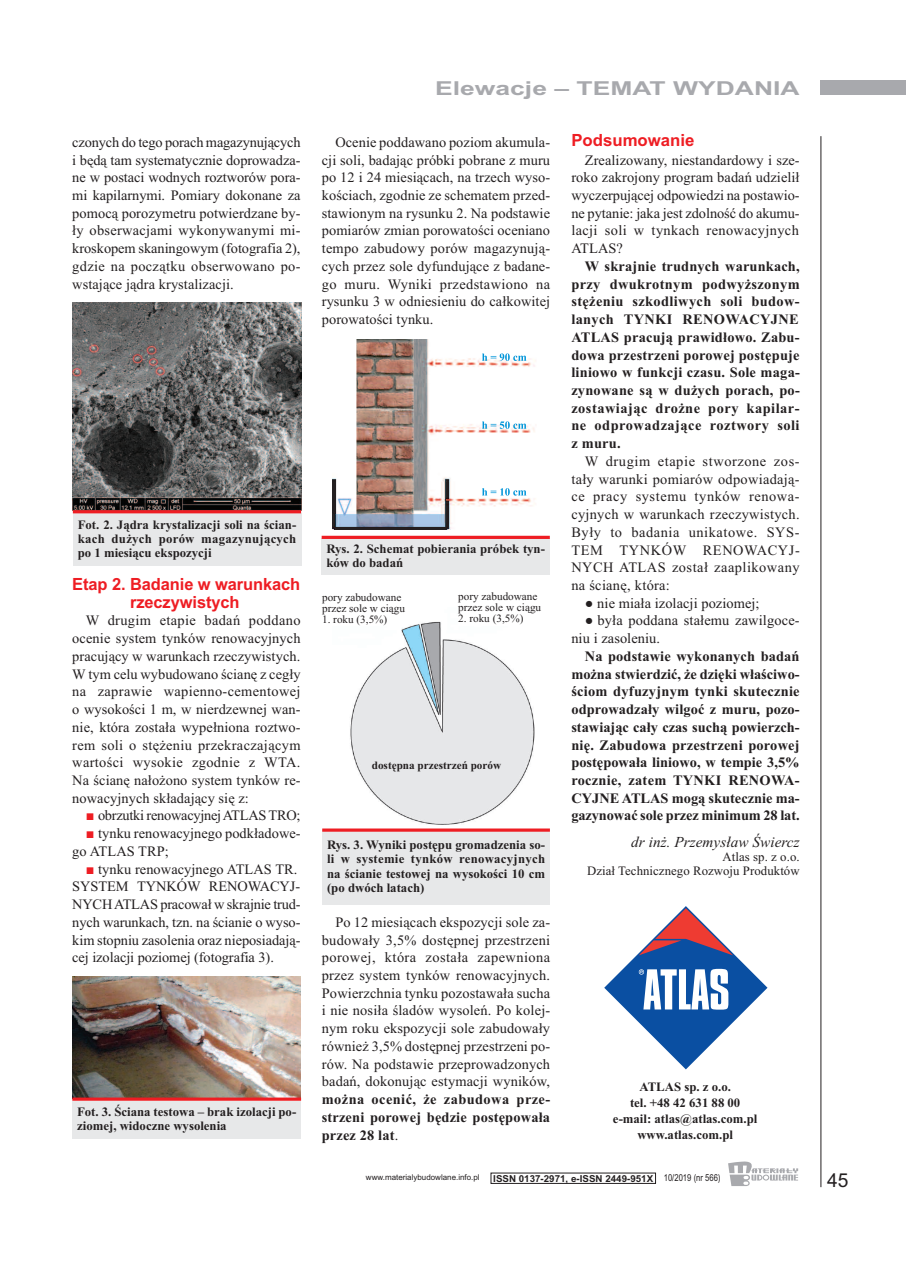
<style>
.page{position:relative;width:906px;height:1268px;background:#fff}
.page>*{position:absolute;margin:0;border:0;box-sizing:border-box;transform-origin:0 0}
.t1{font:700 19.2px "Arial";color:#a8a9ad;scale:1.38 1}
.t2{font:19.2px "Arial";color:#231f20}
.t3{font:700 16.8px/17.7px "Arial";letter-spacing:-.005em;color:#ee1d23;text-align:center}
.t4{font:italic 15.15px "Times New Roman";letter-spacing:.005em;color:#231f20}
.t5{font:14.4px/17.7px "Times New Roman";letter-spacing:.005em;color:#231f20;text-align:justify}
.t6{font:700 14.4px/17.7px "Times New Roman";letter-spacing:.01em;color:#231f20;text-align:justify}
.t7{font:14.4px "Times New Roman";letter-spacing:-.02em;color:#231f20}
.t8{font:700 12.75px/14.4px "Times New Roman";color:#231f20;text-align:justify}
.t9{font:12.75px/14.4px "Times New Roman";letter-spacing:.005em;color:#231f20;text-align:right}
.t10{font:11.25px/11.2px "Times New Roman";color:#231f20}
.t11{font:700 11.25px "Times New Roman";color:#231f20}
.t12{font:700 9.6px "Arial";color:#231f20}
.t13{font:7.95px "Arial";color:#231f20}
.s1{color:#ee1d23}
.s2{font-weight:400}
</style>
<div class="page">
<div style="left:821px;top:81px;width:85px;height:14px;background:#a8a9ad"></div>
<hr style="left:820px;top:136px;width:1px;height:1050px;background:#231f20">
<svg style="left:728px;top:1161px;width:70px;height:24px"></svg>
<img style="left:72px;top:302px;width:229px;height:208px">
<div style="left:73px;top:513px;width:228px;height:52px;background:#e7e8e9"></div>
<hr style="left:73px;top:510px;width:228px;height:3px;background:#ee1d23">
<img style="left:72px;top:976px;width:228px;height:121px">
<div style="left:72px;top:1100px;width:229px;height:38px;background:#e7e8e9"></div>
<hr style="left:72px;top:1097px;width:229px;height:3px;background:#ee1d23">
<img style="left:332px;top:340px;width:204px;height:189px">
<svg style="left:482px;top:353px;width:44px;height:8px"></svg>
<svg style="left:482px;top:421px;width:44px;height:8px"></svg>
<svg style="left:482px;top:488px;width:44px;height:7px"></svg>
<div style="left:322px;top:538px;width:228px;height:36px;background:#e7e8e9"></div>
<svg style="left:322px;top:535px;width:228px;height:4px"></svg>
<img style="left:350px;top:621px;width:185px;height:202px">
<div style="left:322px;top:830px;width:228px;height:74px;background:#e7e8e9"></div>
<hr style="left:322px;top:828px;width:228px;height:3px;background:#ee1d23">
<svg style="left:604px;top:906px;width:163px;height:163px"></svg>
<div style="left:322px;top:592px;width:85px;height:34px;background:#fff"></div>
<div style="left:458px;top:592px;width:92px;height:33px;background:#fff"></div>
<p class="t5" style="left:72px;top:133px;width:230px">czonych do tego porach magazynujących i będą tam systematycznie doprowadza&shy;ne w postaci wodnych roztworów pora&shy;mi kapilarnymi. Pomiary dokonane za pomocą porozymetru potwierdzane by&shy;ły obserwacjami wykonywanymi mi&shy;kroskopem skaningowym (fotografia 2), gdzie na początku obserwowano po&shy;wstające jądra krystalizacji.</p>
<p class="t8" style="left:78px;top:517px;width:220px">Fot. 2. Jądra krystalizacji soli na ścian&shy;kach dużych porów magazynujących po 1 miesiącu ekspozycji</p>
<p class="t3" style="left:72px;top:575px;width:229px">Etap 2. Badanie w warunkach rzeczywistych</p>
<p class="t5" style="left:72px;top:611px;width:230px;text-indent:14px">W drugim etapie badań poddano ocenie system tynków renowacyjnych pracujący w warunkach rzeczywistych.<br>W tym celu wybudowano ścianę z cegły na zaprawie wapienno-cementowej o wysokości 1 m, w nierdzewnej wan&shy;nie, która została wypełniona roztwo&shy;rem soli o stężeniu przekraczającym wartości wysokie zgodnie z WTA.<br>Na ścianę nałożono system tynków re&shy;nowacyjnych składający się z:</p>
<p class="t7" style="left:86px;top:806px;width:216px"><span class="s1">■</span> obrzutki renowacyjnejATLAS TRO;</p>
<p class="t5" style="left:72px;top:824px;width:230px;text-indent:14px"><span class="s1">■</span> tynku renowacyjnego podkładowe&shy;go ATLAS TRP;</p>
<p class="t5" style="left:72px;top:859px;width:230px;text-align:left;text-indent:14px"><span class="s1">■</span> tynku renowacyjnego ATLAS TR.<br>SYSTEM TYNKÓW RENOWACYJ-NYCHATLAS pracował w skrajnie trud&shy;nych warunkach, tzn. na ścianie o wyso&shy;kim stopniu zasolenia oraz nieposiadają&shy;cej izolacji poziomej (fotografia 3).</p>
<p class="t8" style="left:77px;top:1104px;width:221px">Fot. 3. Ściana testowa – brak izolacji po&shy;ziomej, widoczne wysolenia</p>
<h1 class="t1" style="left:435px;top:77px;width:266px">Elewacje – TEMAT WYDANIA</h1>
<p class="t5" style="left:322px;top:133px;width:230px;text-indent:14px">Ocenie poddawano poziom akumula&shy;cji soli, badając próbki pobrane z muru po 12 i 24 miesiącach, na trzech wyso&shy;kościach, zgodnie ze schematem przed&shy;stawionym na rysunku 2. Na podstawie pomiarów zmian porowatości oceniano tempo zabudowy porów magazynują&shy;cych przez sole dyfundujące z badane&shy;go muru. Wyniki przedstawiono na rysunku 3 w odniesieniu do całkowitej porowatości tynku.</p>
<p class="t8" style="left:326px;top:541px;width:220px">Rys. 2. Schemat pobierania próbek tyn&shy;ków do badań</p>
<p class="t10" style="left:322px;top:591px;width:84px">pory zabudowane przez sole w ciągu</p>
<p class="t10" style="left:322px;top:613px;width:67px">1. roku (3,5%)</p>
<p class="t10" style="left:458px;top:590px;width:84px">pory zabudowane przez sole w ciągu</p>
<p class="t10" style="left:458px;top:612px;width:67px">2. roku (3,5%)</p>
<p class="t11" style="left:372px;top:758px;width:131px">dostępna przestrzeń porów</p>
<p class="t8" style="left:327px;top:837px;width:220px">Rys. 3. Wyniki postępu gromadzenia so&shy;li w systemie tynków renowacyjnych na ścianie testowej na wysokości 10 cm (po dwóch latach)</p>
<p class="t5" style="left:322px;top:912px;width:230px;text-indent:14px">Po 12 miesiącach ekspozycji sole za&shy;budowały 3,5% dostępnej przestrzeni porowej, która została zapewniona przez system tynków renowacyjnych.<br>Powierzchnia tynku pozostawała sucha i nie nosiła śladów wysoleń. Po kolej&shy;nym roku ekspozycji sole zabudowały również 3,5% dostępnej przestrzeni po&shy;rów. Na podstawie przeprowadzonych badań, dokonując estymacji wyników,</p>
<p class="t6" style="left:322px;top:1089px;width:230px">można ocenić, że zabudowa prze&shy;strzeni porowej będzie postępowała przez 28 lat<span class="s2">.</span></p>
<p class="t3" style="left:571px;top:132px;width:125px">Podsumowanie</p>
<p class="t5" style="left:571px;top:151px;width:230px;text-indent:13px">Zrealizowany, niestandardowy i sze&shy;roko zakrojony program badań udzielił wyczerpującej odpowiedzi na postawio&shy;ne pytanie: jaka jest zdolność do akumu&shy;lacji soli w tynkach renowacyjnych ATLAS?</p>
<p class="t6" style="left:571px;top:257px;width:230px;text-indent:13px">W skrajnie trudnych warunkach, przy dwukrotnym podwyższonym stężeniu szkodliwych soli budow&shy;lanych TYNKI RENOWACYJNE ATLAS pracują prawidłowo. Zabu&shy;dowa przestrzeni porowej postępuje liniowo w funkcji czasu. Sole maga&shy;zynowane są w dużych porach, po&shy;zostawiając drożne pory kapilar&shy;ne odprowadzające roztwory soli z muru.</p>
<p class="t5" style="left:571px;top:452px;width:230px;text-indent:14px">W drugim etapie stworzone zos&shy;tały warunki pomiarów odpowiadają&shy;ce pracy systemu tynków renowa&shy;cyjnych w warunkach rzeczywistych.<br>Były to badania unikatowe. SYS-TEM TYNKÓW RENOWACYJ-NYCH ATLAS został zaaplikowany na ścianę, która:</p>
<p class="t5" style="left:585px;top:593px;width:176px">● nie miała izolacji poziomej;</p>
<p class="t5" style="left:571px;top:611px;width:230px;text-indent:14px">● była poddana stałemu zawilgoce&shy;niu i zasoleniu.</p>
<p class="t6" style="left:571px;top:647px;width:230px;text-indent:14px">Na podstawie wykonanych badań można stwierdzić, że dzięki właściwo&shy;ściom dyfuzyjnym tynki skutecznie odprowadzały wilgoć z muru, pozo&shy;stawiając cały czas suchą powierzch&shy;nię. Zabudowa przestrzeni porowej postępowała liniowo, w tempie 3,5% rocznie, zatem TYNKI RENOWA-CYJNE ATLAS mogą skutecznie ma&shy;gazynować sole przez minimum 28 lat.</p>
<p class="t4" style="left:631px;top:832px;width:170px">dr inż. Przemysław Świercz</p>
<p class="t9" style="left:587px;top:849px;width:214px">Atlas sp. z o.o.<br>Dział Technicznego Rozwoju Produktów</p>
<p class="t8" style="left:613px;top:1078px;width:146px;line-height:16px;text-align:center">ATLAS sp. z o.o.<br>tel. +48 42 631 88 00 e-mail: atlas@atlas.com.pl www.atlas.com.pl</p>
<p class="t13" style="left:366px;top:1172px;width:115px">www.materialybudowlane.info.pl</p>
<p class="t12" style="left:493px;top:1172px;width:229px">ISSN 0137-2971, e-ISSN 2449-951X <span class="s2">10/2019 (nr 566)</span></p>
<h1 class="t2" style="left:827px;top:1168px;width:23px">45</h1>
</div>
